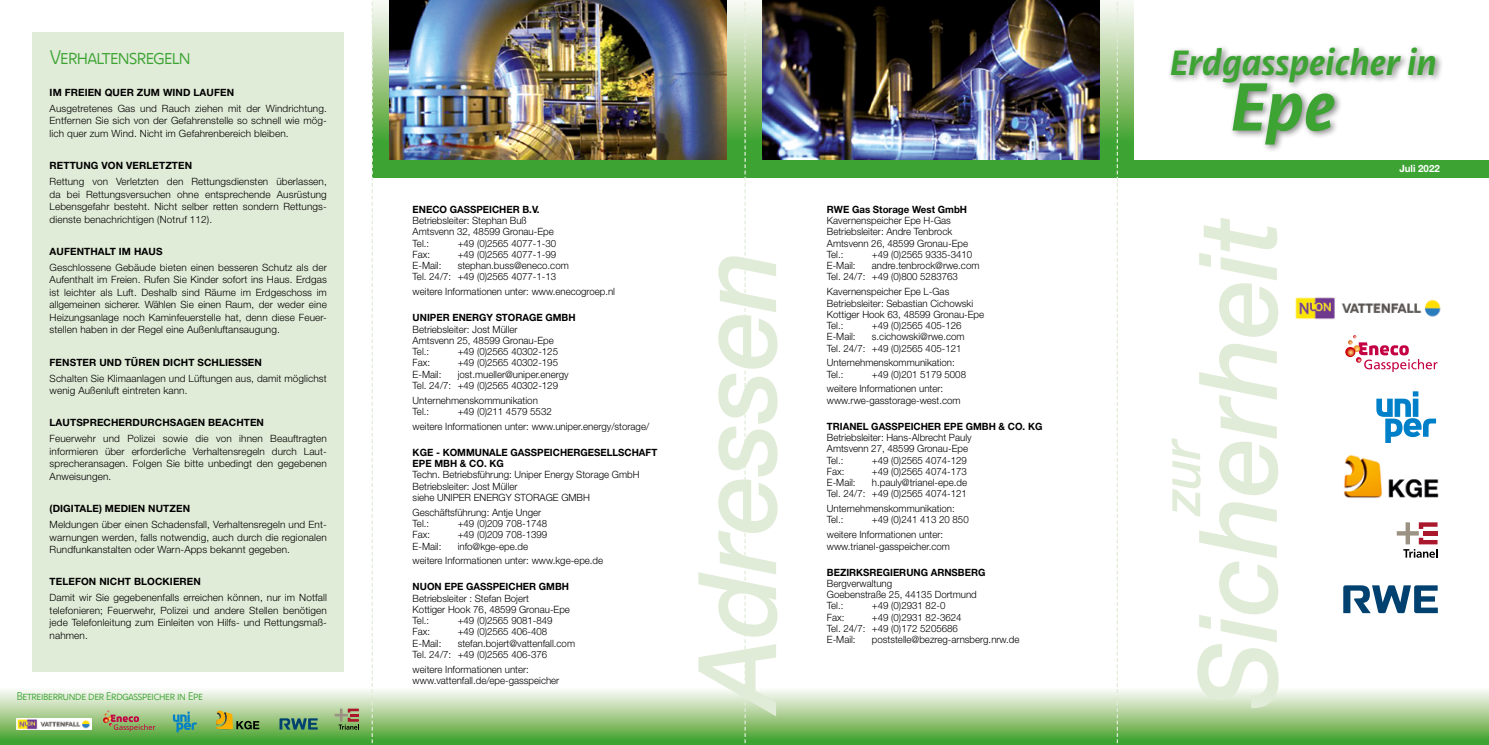
<style>
.page{position:relative;width:1489px;height:745px;background:#fff}
.page>*{position:absolute;margin:0;border:0;box-sizing:border-box;transform-origin:0 0}
.t1{font:italic 500 108.75px "Helvetica Neue LT Pro";color:#e1ecd8}
.t2{font:italic 700 72.5px "Libertad";color:#3da434}
.t3{font:italic 500 53.75px "Helvetica Neue LT Pro";color:#e1ecd8}
.t4{font:italic 700 37.5px "Libertad";color:#3da434}
.t5{font:20px "Komet Light SC";letter-spacing:-.09em;color:#3da434}
.t6{font:11.25px "Komet Light SC";letter-spacing:-.08em;color:#3da434}
.t7{font:300 10px/11.2px "Helvetica Neue LT Pro";color:#000}
.t8{font:700 10px/11.2px "Helvetica Neue LT Pro";color:#000}
.t9{font:700 10px "Helvetica Neue LT Pro";color:#fff}
</style>
<div class="page">
<svg style="left:373px;top:0;width:1115px;height:177px;background:#65b059"></svg>
<div style="left:32px;top:32px;width:312px;height:639px;background:#e1ecd8"></div>
<svg style="left:0;top:673px;width:1488px;height:71px"></svg>
<svg style="left:371px;top:1px;width:2px;height:743px"></svg>
<svg style="left:744px;top:0;width:1px;height:744px"></svg>
<svg style="left:1116px;top:0;width:1px;height:744px"></svg>
<div style="left:1134px;top:0;width:354px;height:159px;background:#fff"></div>
<img style="left:390px;top:0;width:336px;height:159px">
<img style="left:762px;top:0;width:336px;height:159px">
<div style="left:1167px;top:43px;width:276px;height:48px;background:#000;opacity:.5"></div>
<div style="left:1228px;top:79px;width:115px;height:74px;background:#000;opacity:.5"></div>
<svg style="left:1396px;top:522px;width:41px;height:35px"></svg>
<svg style="left:1345px;top:335px;width:92px;height:37px"></svg>
<img style="left:1343px;top:455px;width:96px;height:44px">
<svg style="left:1376px;top:391px;width:59px;height:51px"></svg>
<img style="left:1295px;top:297px;width:146px;height:23px">
<svg style="left:335px;top:708px;width:24px;height:21px"></svg>
<svg style="left:103px;top:710px;width:52px;height:21px"></svg>
<svg style="left:173px;top:711px;width:24px;height:20px"></svg>
<img style="left:17px;top:717px;width:74px;height:12px">
<svg style="left:216px;top:710px;width:43px;height:19px"></svg>
<svg style="left:1343px;top:585px;width:94px;height:27px"></svg>
<svg style="left:279px;top:717px;width:39px;height:12px"></svg>
<h3 class="t5" style="left:50px;top:44px;width:143px">Verhaltensregeln</h3>
<p class="t8" style="left:50px;top:86px;width:186px">IM FREIEN QUER ZUM WIND LAUFEN</p>
<p class="t7" style="left:50px;top:102px;width:279px;line-height:12.5px;text-align:justify">Ausgetretenes Gas und Rauch ziehen mit der Windrichtung.<br>Entfernen Sie sich von der Gefahrenstelle so schnell wie mög&shy;lich quer zum Wind. Nicht im Gefahrenbereich bleiben.</p>
<p class="t8" style="left:50px;top:159px;width:144px">RETTUNG VON VERLETZTEN</p>
<p class="t7" style="left:50px;top:175px;width:279px;line-height:12.5px;text-align:justify">Rettung von Verletzten den Rettungsdiensten überlassen, da bei Rettungsversuchen ohne entsprechende Ausrüstung Lebensgefahr besteht. Nicht selber retten sondern Rettungs&shy;dienste benachrichtigen (Notruf 112).</p>
<p class="t8" style="left:50px;top:245px;width:114px">AUFENTHALT IM HAUS</p>
<p class="t7" style="left:50px;top:261px;width:279px;line-height:12.5px;text-align:justify">Geschlossene Gebäude bieten einen besseren Schutz als der Aufenthalt im Freien. Rufen Sie Kinder sofort ins Haus. Erdgas ist leichter als Luft. Deshalb sind Räume im Erdgeschoss im allgemeinen sicherer. Wählen Sie einen Raum, der weder eine Heizungsanlage noch Kaminfeuerstelle hat, denn diese Feuer&shy;stellen haben in der Regel eine Außenluftansaugung.</p>
<p class="t8" style="left:50px;top:356px;width:214px">FENSTER UND TÜREN DICHT SCHLIESSEN</p>
<p class="t7" style="left:50px;top:371px;width:279px;line-height:12.5px">Schalten Sie Klimaanlagen und Lüftungen aus, damit möglichst wenig Außenluft eintreten kann.</p>
<p class="t8" style="left:50px;top:416px;width:216px">LAUTSPRECHERDURCHSAGEN BEACHTEN</p>
<p class="t7" style="left:50px;top:432px;width:279px;line-height:12.5px">Feuerwehr und Polizei sowie die von ihnen Beauftragten informieren über erforderliche Verhaltensregeln durch Laut&shy;sprecheransagen. Folgen Sie bitte unbedingt den gegebenen Anweisungen.</p>
<p class="t8" style="left:50px;top:502px;width:142px">(DIGITALE) MEDIEN NUTZEN</p>
<p class="t7" style="left:50px;top:517px;width:279px;line-height:12.5px;text-align:justify">Meldungen über einen Schadensfall, Verhaltensregeln und Ent&shy;warnungen werden, falls notwendig, auch durch die regionalen Rundfunkanstalten oder Warn-Apps bekannt gegeben.</p>
<p class="t8" style="left:50px;top:575px;width:153px">TELEFON NICHT BLOCKIEREN</p>
<p class="t7" style="left:50px;top:591px;width:279px;line-height:12.5px;text-align:justify">Damit wir Sie gegebenenfalls erreichen können, nur im Notfall telefonieren; Feuerwehr, Polizei und andere Stellen benötigen jede Telefonleitung zum Einleiten von Hilfs- und Rettungsmaß&shy;nahmen.</p>
<p class="t6" style="left:16px;top:688px;width:188px">Betreiberrunde der Erdgasspeicher in Epe</p>
<p class="t8" style="left:412px;top:203px;width:128px">ENECO GASSPEICHER B.V.</p>
<p class="t7" style="left:412px;top:215px;width:143px">Betriebsleiter: Stephan Buß<br>Amtsvenn 32, 48599 Gronau-Epe<br>Tel.:</p>
<p class="t7" style="left:457px;top:237px;width:100px">+49 (0)2565 4077-1-30</p>
<p class="t7" style="left:412px;top:248px;width:19px">Fax:</p>
<p class="t7" style="left:457px;top:248px;width:100px">+49 (0)2565 4077-1-99</p>
<p class="t7" style="left:412px;top:260px;width:30px">E-Mail:</p>
<p class="t7" style="left:412px;top:260px;width:158px;text-indent:45px">stephan.buss@eneco.com<br>Tel. 24/7: +49 (0)2565 4077-1-13</p>
<p class="t7" style="left:412px;top:286px;width:204px">weitere Informationen unter: www.enecogroep.nl</p>
<p class="t8" style="left:412px;top:312px;width:164px">UNIPER ENERGY STORAGE GMBH</p>
<p class="t7" style="left:412px;top:323px;width:143px">Betriebsleiter: Jost Müller<br>Amtsvenn 25, 48599 Gronau-Epe<br>Tel.:</p>
<p class="t7" style="left:457px;top:345px;width:102px">+49 (0)2565 40302-125</p>
<p class="t7" style="left:412px;top:357px;width:19px">Fax:</p>
<p class="t7" style="left:457px;top:357px;width:102px">+49 (0)2565 40302-195</p>
<p class="t7" style="left:412px;top:368px;width:30px">E-Mail:</p>
<p class="t7" style="left:412px;top:368px;width:158px;text-indent:45px">jost.mueller@uniper.energy<br>Tel. 24/7: +49 (0)2565 40302-129</p>
<p class="t7" style="left:412px;top:394px;width:127px">Unternehmenskommunikation<br>Tel.:</p>
<p class="t7" style="left:412px;top:403px;width:238px;line-height:14.8px;text-indent:45px">+49 (0)211 4579 5532<br>weitere Informationen unter: www.uniper.energy/storage/</p>
<p class="t8" style="left:412px;top:446px;width:246px">KGE - KOMMUNALE GASSPEICHERGESELLSCHAFT<br>EPE MBH &amp; CO. KG</p>
<p class="t7" style="left:412px;top:468px;width:228px">Techn. Betriebsführung: Uniper Energy Storage GmbH<br>Betriebsleiter: Jost Müller<br>siehe UNIPER ENERGY STORAGE GMBH</p>
<p class="t7" style="left:412px;top:506px;width:130px">Geschäftsführung: Antje Unger<br>Tel.:</p>
<p class="t7" style="left:457px;top:517px;width:91px">+49 (0)209 708-1748</p>
<p class="t7" style="left:412px;top:528px;width:19px">Fax:</p>
<p class="t7" style="left:457px;top:528px;width:91px">+49 (0)209 708-1399</p>
<p class="t7" style="left:412px;top:540px;width:30px">E-Mail:</p>
<p class="t7" style="left:412px;top:538px;width:192px;line-height:14.8px;text-indent:45px">info@kge-epe.de<br>weitere Informationen unter: www.kge-epe.de</p>
<p class="t8" style="left:412px;top:580px;width:158px">NUON EPE GASSPEICHER GMBH</p>
<p class="t7" style="left:412px;top:592px;width:159px">Betriebsleiter : Stefan Bojert<br>Kottiger Hook 76, 48599 Gronau-Epe<br>Tel.:</p>
<p class="t7" style="left:457px;top:614px;width:96px">+49 (0)2565 9081-849</p>
<p class="t7" style="left:412px;top:625px;width:19px">Fax:</p>
<p class="t7" style="left:457px;top:625px;width:91px">+49 (0)2565 406-408</p>
<p class="t7" style="left:412px;top:637px;width:30px">E-Mail:</p>
<p class="t7" style="left:412px;top:637px;width:164px;text-indent:45px">stefan.bojert@vattenfall.com<br>Tel. 24/7: +49 (0)2565 406-376</p>
<p class="t7" style="left:412px;top:663px;width:148px">weitere Informationen unter: www.vattenfall.de/epe-gasspeicher</p>
<h1 class="t1" style="left:672px;top:709px;width:462px;rotate:-90deg">Adressen</h1>
<p class="t8" style="left:826px;top:203px;width:142px">RWE Gas Storage West GmbH</p>
<p class="t7" style="left:826px;top:214px;width:143px">Kavernenspeicher Epe H-Gas<br>Betriebsleiter: Andre Tenbrock<br>Amtsvenn 26, 48599 Gronau-Epe<br>Tel.:</p>
<p class="t7" style="left:871px;top:248px;width:102px">+49 (0)2565 9335-3410</p>
<p class="t7" style="left:826px;top:259px;width:154px;text-indent:45px">andre.tenbrock@rwe.com<br>Tel. 24/7: +49 (0)800 5283763</p>
<p class="t7" style="left:826px;top:286px;width:159px">Kavernenspeicher Epe L-Gas<br>Betriebsleiter: Sebastian Cichowski<br>Kottiger Hook 63, 48599 Gronau-Epe<br>Tel.:</p>
<p class="t7" style="left:826px;top:259px;width:30px">E-Mail:</p>
<p class="t7" style="left:871px;top:319px;width:91px">+49 (0)2565 405-126</p>
<p class="t7" style="left:826px;top:331px;width:139px;text-align:right">s.cichowski@rwe.com<br>Tel. 24/7: +49 (0)2565 405-121</p>
<p class="t7" style="left:826px;top:357px;width:129px">Unternehmenskommunikation:<br>Tel.:</p>
<p class="t7" style="left:826px;top:331px;width:30px">E-Mail:</p>
<p class="t7" style="left:826px;top:366px;width:141px;line-height:14.8px;text-indent:45px">+49 (0)201 5179 5008 weitere Informationen unter:</p>
<p class="t7" style="left:826px;top:394px;width:135px">www.rwe-gasstorage-west.com</p>
<p class="t8" style="left:826px;top:420px;width:217px">TRIANEL GASSPEICHER EPE GMBH &amp; CO. KG</p>
<p class="t7" style="left:826px;top:431px;width:146px">Betriebsleiter: Hans-Albrecht Pauly<br>Amtsvenn 27, 48599 Gronau-Epe<br>Tel.:</p>
<p class="t7" style="left:871px;top:454px;width:96px">+49 (0)2565 4074-129</p>
<p class="t7" style="left:826px;top:465px;width:19px">Fax:</p>
<p class="t7" style="left:871px;top:465px;width:96px">+49 (0)2565 4074-173</p>
<p class="t7" style="left:826px;top:476px;width:30px">E-Mail:</p>
<p class="t7" style="left:826px;top:476px;width:142px;text-align:right">h.pauly@trianel-epe.de<br>Tel. 24/7: +49 (0)2565 4074-121</p>
<p class="t7" style="left:826px;top:502px;width:129px">Unternehmenskommunikation:<br>Tel.:</p>
<p class="t7" style="left:826px;top:512px;width:143px;line-height:14.8px;text-indent:45px">+49 (0)241 413 20 850 weitere Informationen unter:</p>
<p class="t7" style="left:826px;top:539px;width:124px">www.trianel-gasspeicher.com</p>
<p class="t8" style="left:826px;top:565px;width:160px">BEZIRKSREGIERUNG ARNSBERG</p>
<p class="t7" style="left:826px;top:577px;width:151px">Bergverwaltung<br>Goebenstraße 25, 44135 Dortmund<br>Tel.:</p>
<p class="t7" style="left:871px;top:599px;width:75px">+49 (0)2931 82-0</p>
<p class="t7" style="left:826px;top:611px;width:136px;text-indent:45px">+49 (0)2931 82-3624<br>Tel. 24/7: +49 (0)172 5205686<br>E-Mail:</p>
<p class="t7" style="left:826px;top:611px;width:19px">Fax:</p>
<p class="t7" style="left:871px;top:633px;width:149px">poststelle@bezreg-arnsberg.nrw.de</p>
<h3 class="t4" style="left:1169px;top:37px;width:268px">Erdgasspeicher in</h3>
<h2 class="t2" style="left:1230px;top:57px;width:106px">Epe</h2>
<h1 class="t1" style="left:1172px;top:709px;width:493px;rotate:-90deg">Sicherheit</h1>
<h3 class="t3" style="left:1148px;top:514px;width:78px;rotate:-90deg">zur</h3>
<p class="t9" style="left:1399px;top:162px;width:42px">Juli 2022</p>
</div>
